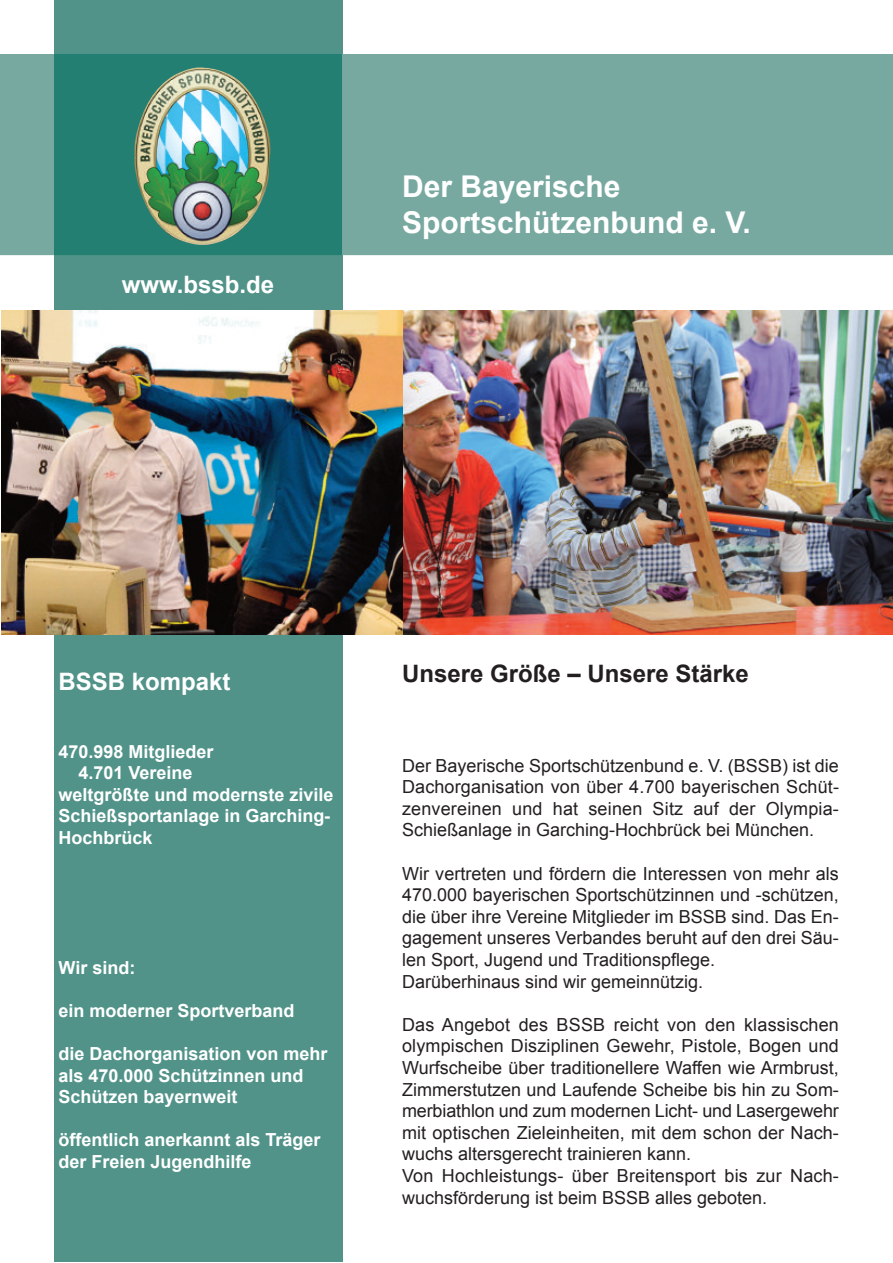
<style>
.page{position:relative;width:893px;height:1263px;background:#fff}
.page>*{position:absolute;margin:0;border:0;box-sizing:border-box;transform-origin:0 0}
.t1{font:700 30px/36px "Arial";color:#fff}
.t2{font:700 24px "Arial";color:#231f20}
.t3{font:700 24px "Arial";color:#fff}
.t4{font:18px/21.6px "Arial";color:#231f20}
.t5{font:700 18px/21.6px "Arial";color:#fff}
</style>
<div class="page">
<div style="left:54px;top:0;width:288px;height:1262px;background:#519389"></div>
<div style="left:0;top:54px;width:893px;height:201px;background:#78a9a1"></div>
<div style="left:54px;top:54px;width:288px;height:201px;background:#237f71"></div>
<img style="left:402px;top:311px;width:491px;height:324px">
<img style="left:135px;top:68px;width:135px;height:177px">
<img style="left:2px;top:311px;width:400px;height:324px">
<h2 class="t3" style="left:122px;top:271px;width:154px">www.bssb.de</h2>
<h1 class="t1" style="left:402px;top:168px;width:350px">Der Bayerische<br>Sportschützenbund e. V.</h1>
<h2 class="t3" style="left:58px;top:668px;width:174px">BSSB kompakt</h2>
<p class="t5" style="left:58px;top:740px;width:157px">470.998 Mitglieder</p>
<p class="t5" style="left:79px;top:762px;width:116px">4.701 Vereine</p>
<p class="t5" style="left:58px;top:784px;width:277px">weltgrößte und modernste zivile</p>
<p class="t5" style="left:58px;top:805px;width:274px">Schießsportanlage in Garching-</p>
<p class="t5" style="left:58px;top:827px;width:96px">Hochbrück</p>
<p class="t5" style="left:58px;top:956px;width:78px">Wir sind:</p>
<p class="t5" style="left:58px;top:1000px;width:238px">ein moderner Sportverband</p>
<p class="t5" style="left:58px;top:1043px;width:271px">die Dachorganisation von mehr als 470.000 Schützinnen und<br>Schützen bayernweit</p>
<p class="t5" style="left:58px;top:1129px;width:264px">öffentlich anerkannt als Träger der Freien Jugendhilfe</p>
<h2 class="t2" style="left:402px;top:661px;width:348px">Unsere Größe – Unsere Stärke</h2>
<p class="t4" style="left:402px;top:754px;width:438px;text-align:justify">Der Bayerische Sportschützenbund e. V. (BSSB) ist die Dachorganisation von über 4.700 bayerischen Schüt&shy;zenvereinen und hat seinen Sitz auf der Olympia-Schießanlage in Garching-Hochbrück bei München.</p>
<p class="t4" style="left:402px;top:862px;width:438px">Wir vertreten und fördern die Interessen von mehr als 470.000 bayerischen Sportschützinnen und -schützen, die über ihre Vereine Mitglieder im BSSB sind. Das En&shy;gagement unseres Verbandes beruht auf den drei Säu&shy;len Sport, Jugend und Traditionspflege.<br>Darüberhinaus sind wir gemeinnützig.</p>
<p class="t4" style="left:402px;top:1014px;width:438px">Das Angebot des BSSB reicht von den klassischen olympischen Disziplinen Gewehr, Pistole, Bogen und Wurfscheibe über traditionellere Waffen wie Armbrust, Zimmerstutzen und Laufende Scheibe bis hin zu Som&shy;merbiathlon und zum modernen Licht- und Lasergewehr mit optischen Zieleinheiten, mit dem schon der Nach&shy;wuchs altersgerecht trainieren kann.<br>Von Hochleistungs- über Breitensport bis zur Nach&shy;wuchsförderung ist beim BSSB alles geboten.</p>
</div>
